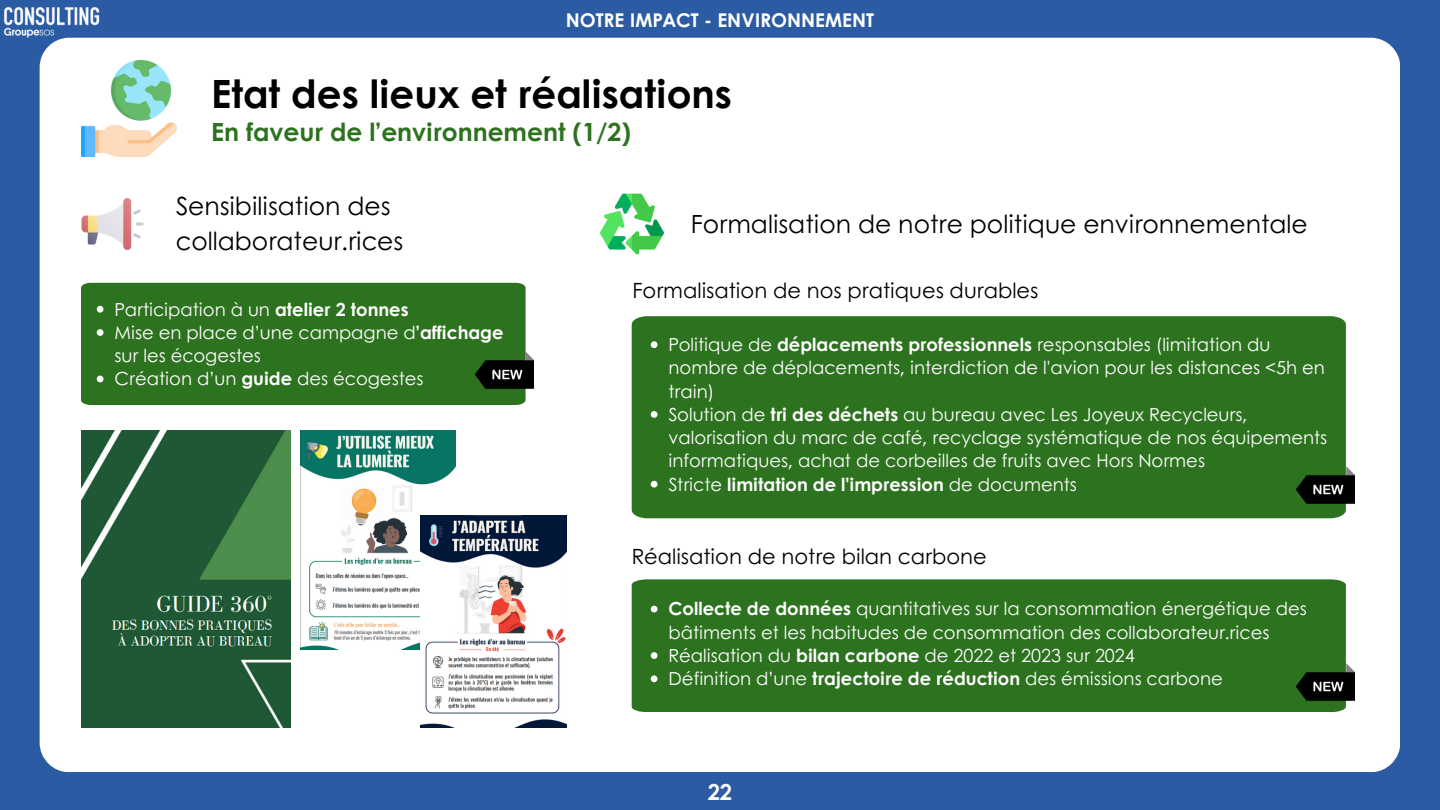
<style>
.page{position:relative;width:1440px;height:810px;background:#2b5ba3}
.page>*{position:absolute;margin:0;border:0;box-sizing:border-box;transform-origin:0 0}
.t1{font:700 39px "Century Gothic";color:#000}
.t2{font:25px/34.5px "Century Gothic";color:#000}
.t3{font:700 25px "Century Gothic";color:#2d721f}
.t4{font:700 22px "Century Gothic";color:#fcfcfc}
.t5{font:21px "Century Gothic";color:#000}
.t6{font:700 19px "Century Gothic";color:#fff}
.t7{font:18px/23.2px "Century Gothic";color:#fff}
.t8{font:700 18px "Century Gothic";color:#fff}
.s1{font-weight:700}
.s2{font-weight:400}
</style>
<div class="page">
<img style="left:3px;top:6px;width:98px;height:32px">
<div style="left:40px;top:38px;width:1360px;height:734px;background:#fff;border-radius:30px"></div>
<img style="left:81px;top:431px;width:210px;height:297px">
<img style="left:81px;top:197px;width:63px;height:54px">
<img style="left:601px;top:193px;width:63px;height:62px">
<div style="left:632px;top:579px;width:714px;height:133px;background:#2d721f"></div>
<svg style="left:651px;top:606px;width:7px;height:6px"></svg>
<svg style="left:651px;top:652px;width:7px;height:7px"></svg>
<svg style="left:651px;top:675px;width:7px;height:7px"></svg>
<div style="left:81px;top:283px;width:444px;height:122px;background:#2d721f"></div>
<svg style="left:97px;top:306px;width:7px;height:7px"></svg>
<svg style="left:97px;top:329px;width:7px;height:7px"></svg>
<svg style="left:97px;top:376px;width:7px;height:6px"></svg>
<img style="left:81px;top:61px;width:95px;height:95px">
<img style="left:475px;top:340px;width:59px;height:60px">
<img style="left:1296px;top:652px;width:59px;height:60px">
<div style="left:632px;top:316px;width:714px;height:202px;background:#2d721f"></div>
<svg style="left:651px;top:341px;width:7px;height:7px"></svg>
<svg style="left:651px;top:411px;width:7px;height:7px"></svg>
<svg style="left:651px;top:481px;width:7px;height:7px"></svg>
<img style="left:1296px;top:455px;width:59px;height:59px">
<img style="left:300px;top:431px;width:156px;height:219px">
<img style="left:420px;top:515px;width:147px;height:213px">
<p class="t6" style="left:566px;top:6px;width:310px">NOTRE IMPACT - ENVIRONNEMENT</p>
<p class="t1" style="left:211px;top:65px;width:522px">Etat des lieux et réalisations</p>
<p class="t3" style="left:211px;top:112px;width:421px">En faveur de l’environnement (1/2)</p>
<h5 class="t2" style="left:176px;top:188px;width:229px">Sensibilisation des collaborateur.rices</h5>
<p class="t2" style="left:691px;top:205px;width:619px">Formalisation de notre politique environnementale</p>
<p class="t7" style="left:115px;top:297px;width:296px">Participation à un <span class="s1">atelier 2 tonnes</span></p>
<h3 class="t7" style="left:115px;top:320px;width:391px">Mise en place d’une campagne d<span class="s1">’affichage </span>sur les écogestes</h3>
<p class="t7" style="left:115px;top:366px;width:310px">Création d’un <span class="s1">guide</span> des écogestes</p>
<p class="t5" style="left:632px;top:275px;width:407px">Formalisation de nos pratiques durables</p>
<p class="t7" style="left:669px;top:332px;width:658px">Politique de <span class="s1">déplacements professionnels</span> responsables (limitation du nombre de déplacements, interdiction de l'avion pour les distances &lt;5h en train)</p>
<p class="t7" style="left:669px;top:402px;width:660px">Solution de <span class="s1">tri des déchets</span> au bureau avec Les Joyeux Recycleurs, valorisation du marc de café, recyclage systématique de nos équipements informatiques, achat de corbeilles de fruits avec Hors Normes</p>
<p class="t8" style="left:669px;top:470px;width:410px"><span class="s2">Stricte</span> limitation de l'impression <span class="s2">de documents</span></p>
<p class="t5" style="left:632px;top:540px;width:357px">Réalisation de notre bilan carbone</p>
<h2 class="t7" style="left:669px;top:597px;width:640px"><span class="s1">Collecte de données</span> quantitatives sur la consommation énergétique des bâtiments et les habitudes de consommation des collaborateur.rices</h2>
<p class="t7" style="left:669px;top:643px;width:468px">Réalisation du <span class="s1">bilan carbone</span> de 2022 et 2023 sur 2024</p>
<h3 class="t7" style="left:669px;top:666px;width:556px">Définition d’une <span class="s1">trajectoire de réduction</span> des émissions carbone</h3>
<p class="t4" style="left:708px;top:776px;width:26px">22</p>
</div>
